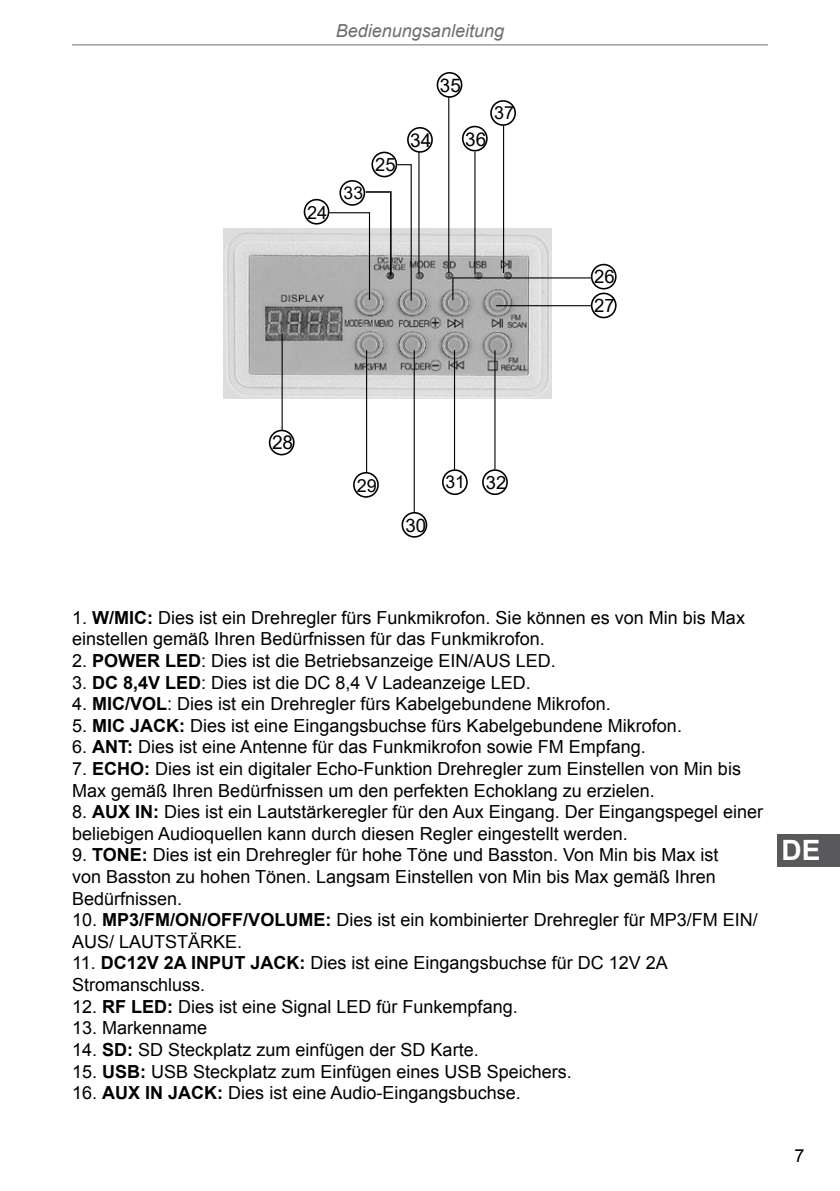
<style>
.page{position:relative;width:840px;height:1191px;background:#fff}
.page>*{position:absolute;margin:0;border:0;box-sizing:border-box;transform-origin:0 0}
.t1{font:700 28px "Arial";color:#fff}
.t2{font:19px "Arial";color:#000}
.t3{font:18.8px "Arial";color:#000}
.t4{font:18.6px/28.8px "Arial";color:#000}
.t5{font:18.4px "Arial";color:#000}
.t6{font:18px/21.6px "Arial";color:#000}
.t7{font:italic 18px "Arial";color:#6d6e70}
.t8{font:17.6px "Arial";color:#000}
.s1{font-size:18.2px}
.s2{font-weight:700}
</style>
<div class="page">
<hr style="left:72px;top:44px;width:695px;height:1px;background:#6d6e70">
<svg style="left:331px;top:44px;width:178px;height:2px"></svg>
<div style="left:777px;top:834px;width:62px;height:32px;background:#59595b"></div>
<img style="left:223px;top:228px;width:58px;height:171px">
<svg style="left:281px;top:96px;width:309px;height:417px"></svg>
<div style="left:303px;top:199px;width:26px;height:26px;border:2px solid #000;border-radius:50%"></div>
<div style="left:371px;top:152px;width:26px;height:25px;border:2px solid #000;border-radius:50%"></div>
<div style="left:590px;top:264px;width:26px;height:25px;border:2px solid #000;border-radius:50%"></div>
<div style="left:590px;top:292px;width:26px;height:26px;border:2px solid #000;border-radius:50%"></div>
<div style="left:269px;top:430px;width:25px;height:25px;border:2px solid #000;border-radius:50%"></div>
<div style="left:353px;top:472px;width:25px;height:26px;border:2px solid #000;border-radius:50%"></div>
<div style="left:401px;top:512px;width:26px;height:26px;border:2px solid #000;border-radius:50%"></div>
<div style="left:442px;top:469px;width:25px;height:26px;border:2px solid #000;border-radius:50%"></div>
<div style="left:482px;top:469px;width:25px;height:26px;border:2px solid #000;border-radius:50%"></div>
<div style="left:407px;top:127px;width:25px;height:26px;border:2px solid #000;border-radius:50%"></div>
<div style="left:436px;top:72px;width:26px;height:26px;border:2px solid #000;border-radius:50%"></div>
<div style="left:461px;top:126px;width:26px;height:25px;border:2px solid #000;border-radius:50%"></div>
<div style="left:490px;top:100px;width:25px;height:26px;border:2px solid #000;border-radius:50%"></div>
<svg style="left:364px;top:190px;width:28px;height:87px"></svg>
<div style="left:339px;top:180px;width:26px;height:26px;border:2px solid #000;border-radius:50%"></div>
<p class="t7" style="left:335px;top:19px;width:170px">Bedienungsanleitung</p>
<p class="t6" style="left:307px;top:201px;width:22px">24</p>
<p class="t8" style="left:343px;top:181px;width:21px">33</p>
<p class="t5" style="left:375px;top:152px;width:22px">25</p>
<p class="t2" style="left:410px;top:127px;width:23px">34</p>
<p class="t3" style="left:439px;top:72px;width:22px">35</p>
<p class="t2" style="left:465px;top:126px;width:23px">36</p>
<p class="t6" style="left:493px;top:102px;width:21px">37</p>
<p class="t4" style="left:594px;top:262px;width:22px">26<br>27</p>
<p class="t2" style="left:272px;top:429px;width:23px">28</p>
<p class="t6" style="left:356px;top:474px;width:22px">29</p>
<p class="t4" style="left:405px;top:511px;width:22px">30</p>
<p class="t8" style="left:445px;top:470px;width:62px">31 <span class="s1">32</span></p>
<p class="t6" style="left:72px;top:607px;width:674px">1. <span class="s2">W/MIC:</span> Dies ist ein Drehregler fürs Funkmikrofon. Sie können es von Min bis Max einstellen gemäß Ihren Bedürfnissen für das Funkmikrofon.</p>
<p class="t6" style="left:72px;top:650px;width:485px">2. <span class="s2">POWER LED</span>: Dies ist die Betriebsanzeige EIN/AUS LED.</p>
<p class="t6" style="left:72px;top:671px;width:460px">3. <span class="s2">DC 8,4V LED</span>: Dies ist die DC 8,4 V Ladeanzeige LED.</p>
<p class="t6" style="left:72px;top:693px;width:540px">4. <span class="s2">MIC/VOL</span>: Dies ist ein Drehregler fürs Kabelgebundene Mikrofon.</p>
<p class="t6" style="left:72px;top:715px;width:611px">5. <span class="s2">MIC JACK:</span> Dies ist eine Eingangsbuchse fürs Kabelgebundene Mikrofon.</p>
<p class="t6" style="left:72px;top:736px;width:575px">6. <span class="s2">ANT:</span> Dies ist eine Antenne für das Funkmikrofon sowie FM Empfang.</p>
<p class="t6" style="left:72px;top:758px;width:670px">7. <span class="s2">ECHO:</span> Dies ist ein digitaler Echo-Funktion Drehregler zum Einstellen von Min bis<br>Max gemäß Ihren Bedürfnissen um den perfekten Echoklang zu erzielen.</p>
<p class="t6" style="left:72px;top:801px;width:692px">8. <span class="s2">AUX IN:</span> Dies ist ein Lautstärkeregler für den Aux Eingang. Der Eingangspegel einer beliebigen Audioquellen kann durch diesen Regler eingestellt werden.</p>
<p class="t6" style="left:72px;top:844px;width:647px">9. <span class="s2">TONE:</span> Dies ist ein Drehregler für hohe Töne und Basston. Von Min bis Max ist von Basston zu hohen Tönen. Langsam Einstellen von Min bis Max gemäß Ihren<br>Bedürfnissen.</p>
<p class="t6" style="left:72px;top:909px;width:687px">10. <span class="s2">MP3/FM/ON/OFF/VOLUME:</span> Dies ist ein kombinierter Drehregler für MP3/FM EIN/<br>AUS/ LAUTSTÄRKE.</p>
<p class="t6" style="left:72px;top:952px;width:597px">11. <span class="s2">DC12V 2A INPUT JACK:</span> Dies ist eine Eingangsbuchse für DC 12V 2A<br>Stromanschluss.</p>
<p class="t6" style="left:72px;top:995px;width:447px">12. <span class="s2">RF LED:</span> Dies ist eine Signal LED für Funkempfang.</p>
<p class="t6" style="left:72px;top:1017px;width:137px">13. Markenname</p>
<p class="t6" style="left:72px;top:1039px;width:408px">14. <span class="s2">SD:</span> SD Steckplatz zum einfügen der SD Karte.</p>
<p class="t6" style="left:72px;top:1060px;width:501px">15. <span class="s2">USB:</span> USB Steckplatz zum Einfügen eines USB Speichers.</p>
<p class="t6" style="left:72px;top:1082px;width:450px">16. <span class="s2">AUX IN JACK:</span> Dies ist eine Audio-Eingangsbuchse.</p>
<h1 class="t1" style="left:781px;top:832px;width:40px">DE</h1>
<p class="t6" style="left:794px;top:1145px;width:12px">7</p>
</div>
